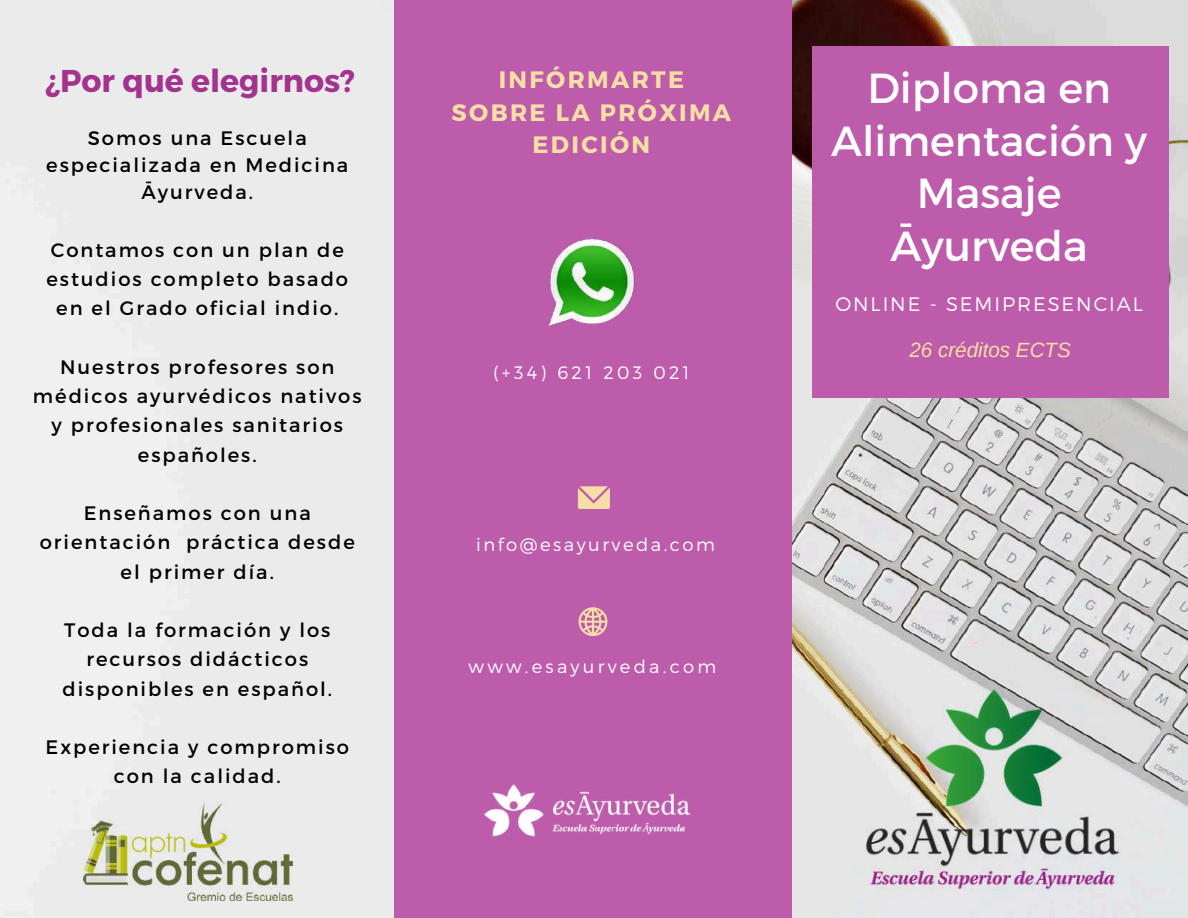
<style>
.page{position:relative;width:1188px;height:918px;background:#fff}
.page>*{position:absolute;margin:0;border:0;box-sizing:border-box;transform-origin:0 0}
.t1{font:42px/52.8px "Montserrat";color:#fff;text-align:center}
.t2{font:700 31.5px "Montserrat";color:#a2348e}
.t3{font:700 23.7px/32.7px "Montserrat";letter-spacing:.1em;color:#f6dea6;text-align:center}
.t4{font:italic 20.55px "Arimo";color:#f6dea6}
.t5{font:19.5px/29.2px "Montserrat";letter-spacing:.1em;color:#000;text-align:center}
.t6{font:300 19.5px "Montserrat";letter-spacing:.1em;color:#fff}
.t7{font:300 18px "Montserrat";letter-spacing:.18em;color:#fff}
.t8{font:300 18px "Montserrat";letter-spacing:.14em;color:#fff}
</style>
<div class="page">
<img style="left:0;top:0;width:1188px;height:918px">
<div style="left:812px;top:47px;width:356px;height:351px;background:#bd5cab"></div>
<div style="left:394px;top:0;width:397px;height:918px;background:#bd5cab"></div>
<svg style="left:578px;top:486px;width:31px;height:23px"></svg>
<svg style="left:579px;top:607px;width:28px;height:29px"></svg>
<img style="left:484px;top:784px;width:207px;height:53px">
<img style="left:843px;top:666px;width:300px;height:247px">
<img style="left:83px;top:802px;width:210px;height:99px">
<img style="left:548px;top:238px;width:87px;height:89px">
<h2 class="t2" style="left:45px;top:61px;width:311px">¿Por qué elegirnos?</h2>
<p class="t5" style="left:46px;top:124px;width:304px;line-height:27px">Somos una Escuela especializada en Medicina<br>Āyurveda.</p>
<p class="t5" style="left:46px;top:234px;width:303px">Contamos con un plan de estudios completo basado en el Grado oficial indio.</p>
<p class="t5" style="left:33px;top:351px;width:330px">Nuestros profesores son médicos ayurvédicos nativos y profesionales sanitarios españoles.</p>
<p class="t5" style="left:40px;top:498px;width:317px">Enseñamos con una orientación práctica desde el primer día.</p>
<p class="t5" style="left:62px;top:615px;width:271px">Toda la formación y los recursos didácticos disponibles en español.</p>
<p class="t5" style="left:46px;top:732px;width:305px">Experiencia y compromiso con la calidad.</p>
<p class="t3" style="left:452px;top:62px;width:281px">INFÓRMARTE<br>SOBRE LA PRÓXIMA<br>EDICIÓN</p>
<p class="t7" style="left:493px;top:361px;width:198px">(+34) 621 203 021</p>
<p class="t8" style="left:476px;top:533px;width:240px">info@esayurveda.com</p>
<p class="t7" style="left:469px;top:655px;width:249px">www.esayurveda.com</p>
<h1 class="t1" style="left:831px;top:59px;width:318px">Diploma en<br>Alimentación y<br>Masaje<br>Āyurveda</h1>
<p class="t6" style="left:835px;top:292px;width:309px">ONLINE - SEMIPRESENCIAL</p>
<p class="t4" style="left:909px;top:338px;width:163px">26 créditos ECTS</p>
</div>
